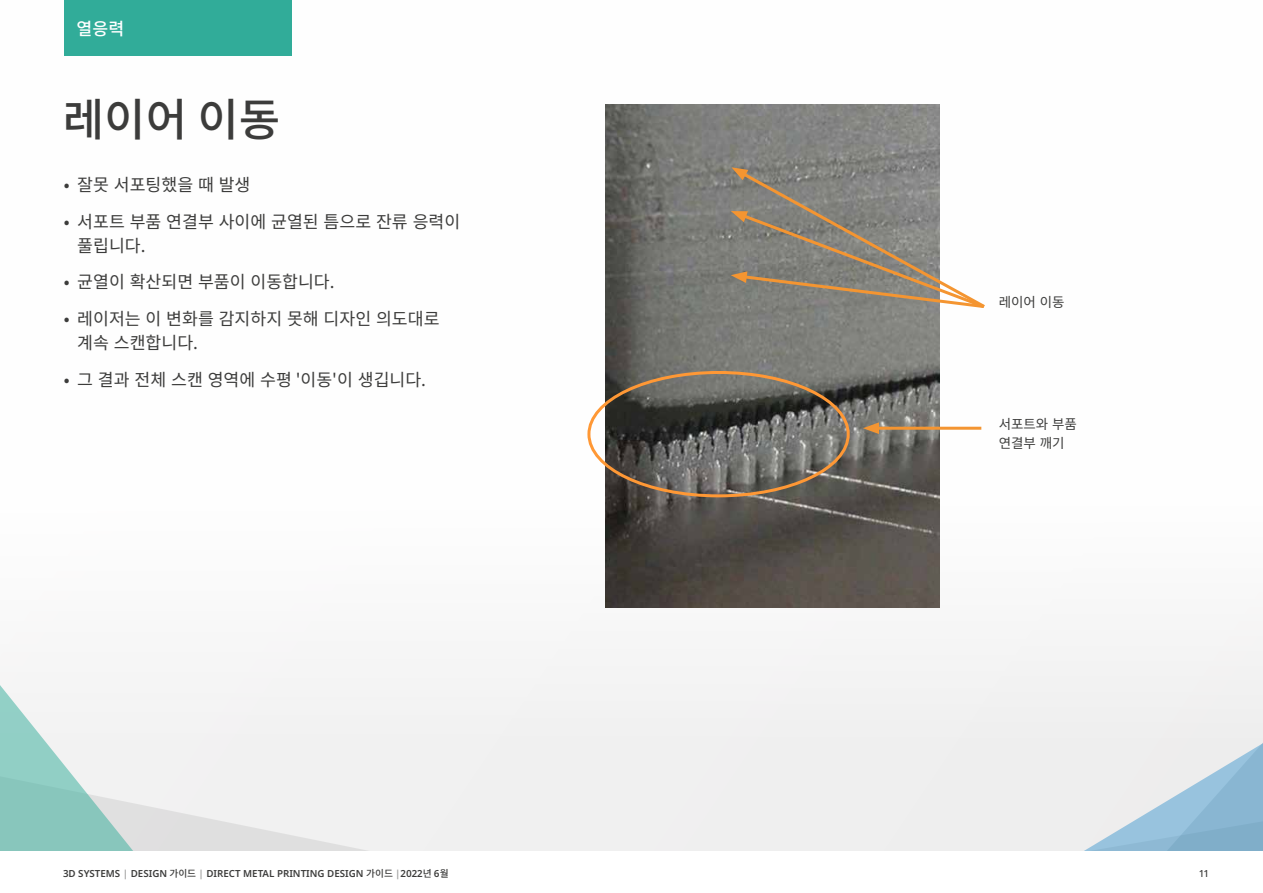
<style>
.page{position:relative;width:1263px;height:893px;background:#fff}
.page>*{position:absolute;margin:0;border:0;box-sizing:border-box;transform-origin:0 0}
.t1{font:500 45px "Noto Sans CJ Kkr";color:#3c3c3b}
.t2{font:17.25px/24px "Noto Sans CJ Kkr";color:#3c3c3b}
.t3{font:500 17.25px "Noto Sans CJ Kkr";color:#fff}
.t4{font:13.5px/19px "Noto Sans CJ Kkr";color:#3c3c3b}
.t5{font:600 9.75px "Noto Sans";color:#3c3c3b}
.t6{font:500 9.75px "Noto Sans";color:#3c3c3b}
.s1{color:#9d9d9c}
.s2{font-family:"Noto Sans CJ Kkr";font-weight:500}
</style>
<div class="page">
<div style="left:216px;top:745px;width:374px;height:105px;background:#f1f1f1"></div>
<svg style="left:44px;top:693px;width:172px;height:157px;fill:#f2f2f2"></svg>
<svg style="left:0;top:685px;width:44px;height:165px"></svg>
<div style="left:821px;top:655px;width:187px;height:195px;background:#efefef"></div>
<svg style="left:1008px;top:636px;width:255px;height:214px;fill:#eee"></svg>
<div style="left:65px;top:0;width:227px;height:55px;background:#31ac99"></div>
<img style="left:606px;top:105px;width:334px;height:503px">
<hr style="left:873px;top:427px;width:108px;height:3px;background:#f49531">
<svg style="left:863px;top:422px;width:16px;height:12px"></svg>
<svg style="left:731px;top:167px;width:254px;height:144px"></svg>
<p class="t3" style="left:77px;top:19px;width:49px">열응력</p>
<h1 class="t1" style="left:63px;top:94px;width:219px">레이어 이동</h1>
<p class="t2" style="left:64px;top:173px;width:188px">• 잘못 서포팅했을 때 발생</p>
<p class="t2" style="left:77px;top:210px;width:384px;text-indent:-14px">• 서포트 부품 연결부 사이에 균열된 틈으로 잔류 응력이 풀립니다.</p>
<p class="t2" style="left:64px;top:270px;width:272px">• 균열이 확산되면 부품이 이동합니다.</p>
<p class="t2" style="left:77px;top:307px;width:364px;text-indent:-14px">• 레이저는 이 변화를 감지하지 못해 디자인 의도대로 계속 스캔합니다.</p>
<p class="t2" style="left:64px;top:368px;width:364px">• 그 결과 전체 스캔 영역에 수평 '이동'이 생깁니다.</p>
<p class="t4" style="left:999px;top:293px;width:67px">레이어 이동</p>
<p class="t4" style="left:999px;top:415px;width:80px">서포트와 부품 연결부 깨기</p>
<p class="t5" style="left:63px;top:866px;width:387px">3D SYSTEMS <span class="s1">|</span> DESIGN <span class="s2">가이드</span> <span class="s1">|</span> DIRECT METAL PRINTING DESIGN <span class="s2">가이드</span> <span class="s1">|</span>2022<span class="s2">년</span> 6<span class="s2">월</span></p>
<p class="t6" style="left:1199px;top:867px;width:11px">11</p>
</div>
